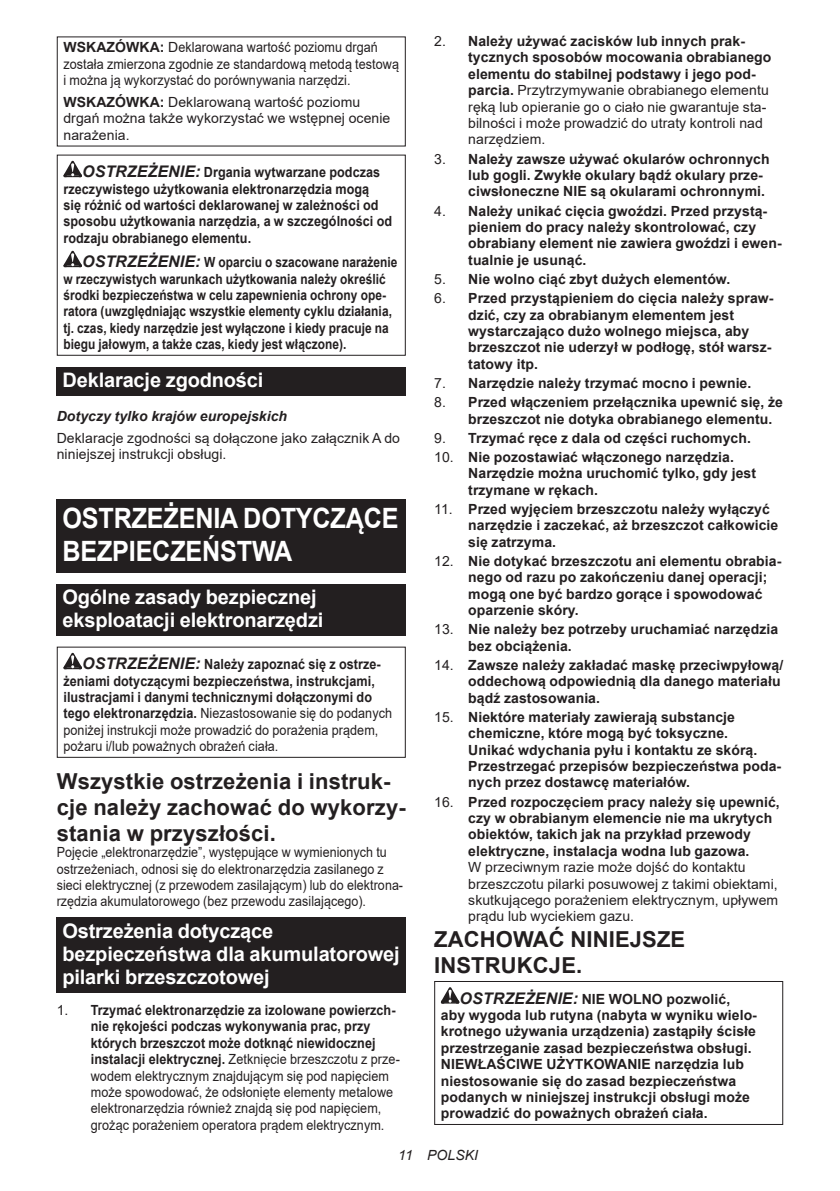
<style>
.page{position:relative;width:840px;height:1191px;background:#fff}
.page>*{position:absolute;margin:0;border:0;box-sizing:border-box;transform-origin:0 0}
.t1{font:700 28px/32.8px "Arial";letter-spacing:-.01em;color:#fff;scale:.9 1}
.t2{font:700 22px/25.8px "Arial";letter-spacing:.005em;color:#231f20}
.t3{font:700 20px/23.4px "Arial";letter-spacing:-.01em;color:#fff}
.t4{font:700 14px/16.4px "Arial";letter-spacing:.005em;color:#231f20}
.t5{font:14px/16.4px "Arial";letter-spacing:.005em;color:#231f20}
.t6{font:700 14px/16.4px "Arial";letter-spacing:.005em;color:#231f20;scale:.9 1}
.t7{font:700 14px/16.4px "Arial";letter-spacing:.005em;color:#231f20;scale:.85 1}
.t8{font:14px/16.4px "Arial";letter-spacing:.005em;color:#231f20;scale:.89 1}
.t9{font:italic 700 14px "Arial";letter-spacing:.005em;color:#231f20}
.t10{font:italic 14px "Arial";letter-spacing:.005em;color:#231f20}
.s1{font-weight:700}
.s2{font-style:italic;font-size:16px}
.s3{font-weight:400}
</style>
<div class="page">
<svg style="left:63px;top:161px;width:19px;height:16px"></svg>
<svg style="left:63px;top:251px;width:19px;height:16px"></svg>
<div style="left:57px;top:155px;width:348px;height:201px;border:1px solid #231f20"></div>
<div style="left:57px;top:367px;width:348px;height:28px;background:#231f20"></div>
<div style="left:57px;top:498px;width:348px;height:74px;background:#231f20"></div>
<div style="left:57px;top:584px;width:348px;height:52px;background:#231f20"></div>
<svg style="left:63px;top:653px;width:19px;height:16px"></svg>
<div style="left:57px;top:646px;width:348px;height:112px;border:1px solid #231f20"></div>
<div style="left:57px;top:917px;width:348px;height:76px;background:#231f20"></div>
<svg style="left:440px;top:987px;width:19px;height:16px"></svg>
<div style="left:434px;top:981px;width:348px;height:144px;border:1px solid #231f20"></div>
<p class="t5" style="left:63px;top:39px;width:337px"><span class="s1">WSKAZÓWKA:</span> Deklarowana wartość poziomu drgań została zmierzona zgodnie ze standardową metodą testową i można ją wykorzystać do porównywania narzędzi.</p>
<p class="t5" style="left:63px;top:94px;width:328px"><span class="s1">WSKAZÓWKA:</span> Deklarowaną wartość poziomu drgań można także wykorzystać we wstępnej ocenie narażenia.</p>
<p class="t6" style="left:63px;top:164px;width:366px;text-indent:19px"><span class="s2">OSTRZEŻENIE:</span> Drgania wytwarzane podczas rzeczywistego użytkowania elektronarzędzia mogą<br>się różnić od wartości deklarowanej w zależności od sposobu użytkowania narzędzia, a w szczególności od rodzaju obrabianego elementu.</p>
<p class="t7" style="left:63px;top:254px;width:394px;text-indent:19px"><span class="s2">OSTRZEŻENIE:</span> W oparciu o szacowane narażenie w rzeczywistych warunkach użytkowania należy określić środki bezpieczeństwa w celu zapewnienia ochrony ope&shy;ratora (uwzględniając wszystkie elementy cyklu działania, tj. czas, kiedy narzędzie jest wyłączone i kiedy pracuje na biegu jałowym, a także czas, kiedy jest włączone).</p>
<h3 class="t3" style="left:62px;top:368px;width:202px">Deklaracje zgodności</h3>
<p class="t9" style="left:57px;top:406px;width:232px">Dotyczy tylko krajów europejskich</p>
<p class="t5" style="left:57px;top:429px;width:344px">Deklaracje zgodności są dołączone jako załącznik A do niniejszej instrukcji obsługi.</p>
<h1 class="t1" style="left:62px;top:502px;width:375px">OSTRZEŻENIA DOTYCZĄCE<br>BEZPIECZEŃSTWA</h1>
<h3 class="t3" style="left:62px;top:585px;width:262px">Ogólne zasady bezpiecznej eksploatacji elektronarzędzi</h3>
<p class="t6" style="left:63px;top:656px;width:366px;text-indent:19px"><span class="s2">OSTRZEŻENIE:</span> Należy zapoznać się z ostrze&shy;żeniami dotyczącymi bezpieczeństwa, instrukcjami, ilustracjami i danymi technicznymi dołączonymi do tego elektronarzędzia. <span class="s3">Niezastosowanie się do podanych poniżej instrukcji może prowadzić do porażenia prądem, pożaru i/lub poważnych obrażeń ciała.</span></p>
<h2 class="t2" style="left:57px;top:769px;width:350px">Wszystkie ostrzeżenia i instruk&shy;cje należy zachować do wykorzy&shy;stania w przyszłości.</h2>
<p class="t8" style="left:57px;top:844px;width:390px">Pojęcie „elektronarzędzie”, występujące w wymienionych tu ostrzeżeniach, odnosi się do elektronarzędzia zasilanego z sieci elektrycznej (z przewodem zasilającym) lub do elektrona&shy;rzędzia akumulatorowego (bez przewodu zasilającego).</p>
<h3 class="t3" style="left:62px;top:919px;width:339px">Ostrzeżenia dotyczące bezpieczeństwa dla akumulatorowej pilarki brzeszczotowej</h3>
<p class="t5" style="left:91px;top:1001px;width:310px;text-indent:-34px">1. <span class="s1">Trzymać elektronarzędzie za izolowane powierzch&shy;nie rękojeści podczas wykonywania prac, przy których brzeszczot może dotknąć niewidocznej instalacji elektrycznej.</span> Zetknięcie brzeszczotu z prze&shy;wodem elektrycznym znajdującym się pod napięciem może spowodować, że odsłonięte elementy metalowe elektronarzędzia również znajdą się pod napięciem, grożąc porażeniem operatora prądem elektrycznym.</p>
<p class="t5" style="left:468px;top:33px;width:304px;text-indent:-34px">2. <span class="s1">Należy używać zacisków lub innych prak&shy;tycznych sposobów mocowania obrabianego elementu do stabilnej podstawy i jego pod&shy;parcia.</span> Przytrzymywanie obrabianego elementu ręką lub opieranie go o ciało nie gwarantuje sta&shy;bilności i może prowadzić do utraty kontroli nad narzędziem.</p>
<p class="t4" style="left:468px;top:151px;width:303px;text-indent:-34px"><span class="s3">3.</span> Należy zawsze używać okularów ochronnych lub gogli. Zwykłe okulary bądź okulary prze&shy;ciwsłoneczne NIE są okularami ochronnymi.</p>
<p class="t4" style="left:468px;top:203px;width:315px;text-indent:-34px"><span class="s3">4.</span> Należy unikać cięcia gwoździ. Przed przystą&shy;pieniem do pracy należy skontrolować, czy obrabiany element nie zawiera gwoździ i ewen&shy;tualnie je usunąć.</p>
<p class="t4" style="left:434px;top:271px;width:297px"><span class="s3">5.</span> Nie wolno ciąć zbyt dużych elementów.</p>
<p class="t4" style="left:468px;top:290px;width:306px;text-indent:-34px"><span class="s3">6.</span> Przed przystąpieniem do cięcia należy spraw&shy;dzić, czy za obrabianym elementem jest wystarczająco dużo wolnego miejsca, aby brzeszczot nie uderzył w podłogę, stół warsz&shy;tatowy itp.</p>
<p class="t4" style="left:434px;top:375px;width:318px"><span class="s3">7.</span> Narzędzie należy trzymać mocno i pewnie.</p>
<p class="t4" style="left:468px;top:394px;width:316px;text-indent:-34px"><span class="s3">8.</span> Przed włączeniem przełącznika upewnić się, że brzeszczot nie dotyka obrabianego elementu.</p>
<p class="t4" style="left:434px;top:430px;width:318px"><span class="s3">9.</span> Trzymać ręce z dala od części ruchomych.</p>
<p class="t4" style="left:468px;top:449px;width:289px;text-indent:-34px"><span class="s3">10.</span> Nie pozostawiać włączonego narzędzia.<br>Narzędzie można uruchomić tylko, gdy jest trzymane w rękach.</p>
<p class="t4" style="left:468px;top:501px;width:311px;text-indent:-34px"><span class="s3">11.</span> Przed wyjęciem brzeszczotu należy wyłączyć narzędzie i zaczekać, aż brzeszczot całkowicie się zatrzyma.</p>
<p class="t4" style="left:468px;top:553px;width:314px;text-indent:-34px"><span class="s3">12.</span> Nie dotykać brzeszczotu ani elementu obrabia&shy;nego od razu po zakończeniu danej operacji; mogą one być bardzo gorące i spowodować oparzenie skóry.</p>
<p class="t4" style="left:468px;top:621px;width:311px;text-indent:-34px"><span class="s3">13.</span> Nie należy bez potrzeby uruchamiać narzędzia bez obciążenia.</p>
<p class="t4" style="left:468px;top:657px;width:316px;text-indent:-34px"><span class="s3">14.</span> Zawsze należy zakładać maskę przeciwpyłową/ oddechową odpowiednią dla danego materiału bądź zastosowania.</p>
<p class="t4" style="left:468px;top:709px;width:314px;text-indent:-34px"><span class="s3">15.</span> Niektóre materiały zawierają substancje chemiczne, które mogą być toksyczne.<br>Unikać wdychania pyłu i kontaktu ze skórą.<br>Przestrzegać przepisów bezpieczeństwa poda&shy;nych przez dostawcę materiałów.</p>
<p class="t4" style="left:468px;top:793px;width:313px;text-indent:-34px"><span class="s3">16.</span> Przed rozpoczęciem pracy należy się upewnić, czy w obrabianym elemencie nie ma ukrytych obiektów, takich jak na przykład przewody elektryczne, instalacja wodna lub gazowa.</p>
<p class="t5" style="left:468px;top:859px;width:311px">W przeciwnym razie może dojść do kontaktu brzeszczotu pilarki posuwowej z takimi obiektami, skutkującego porażeniem elektrycznym, upływem prądu lub wyciekiem gazu.</p>
<h2 class="t2" style="left:434px;top:926px;width:252px">ZACHOWAĆ NINIEJSZE<br>INSTRUKCJE.</h2>
<p class="t4" style="left:440px;top:990px;width:317px;text-indent:19px"><span class="s2">OSTRZEŻENIE:</span> NIE WOLNO pozwolić, aby wygoda lub rutyna (nabyta w wyniku wielo&shy;krotnego używania urządzenia) zastąpiły ścisłe przestrzeganie zasad bezpieczeństwa obsługi.<br>NIEWŁAŚCIWE UŻYTKOWANIE narzędzia lub niestosowanie się do zasad bezpieczeństwa podanych w niniejszej instrukcji obsługi może prowadzić do poważnych obrażeń ciała.</p>
<p class="t10" style="left:398px;top:1146px;width:81px">11 POLSKI</p>
</div>
